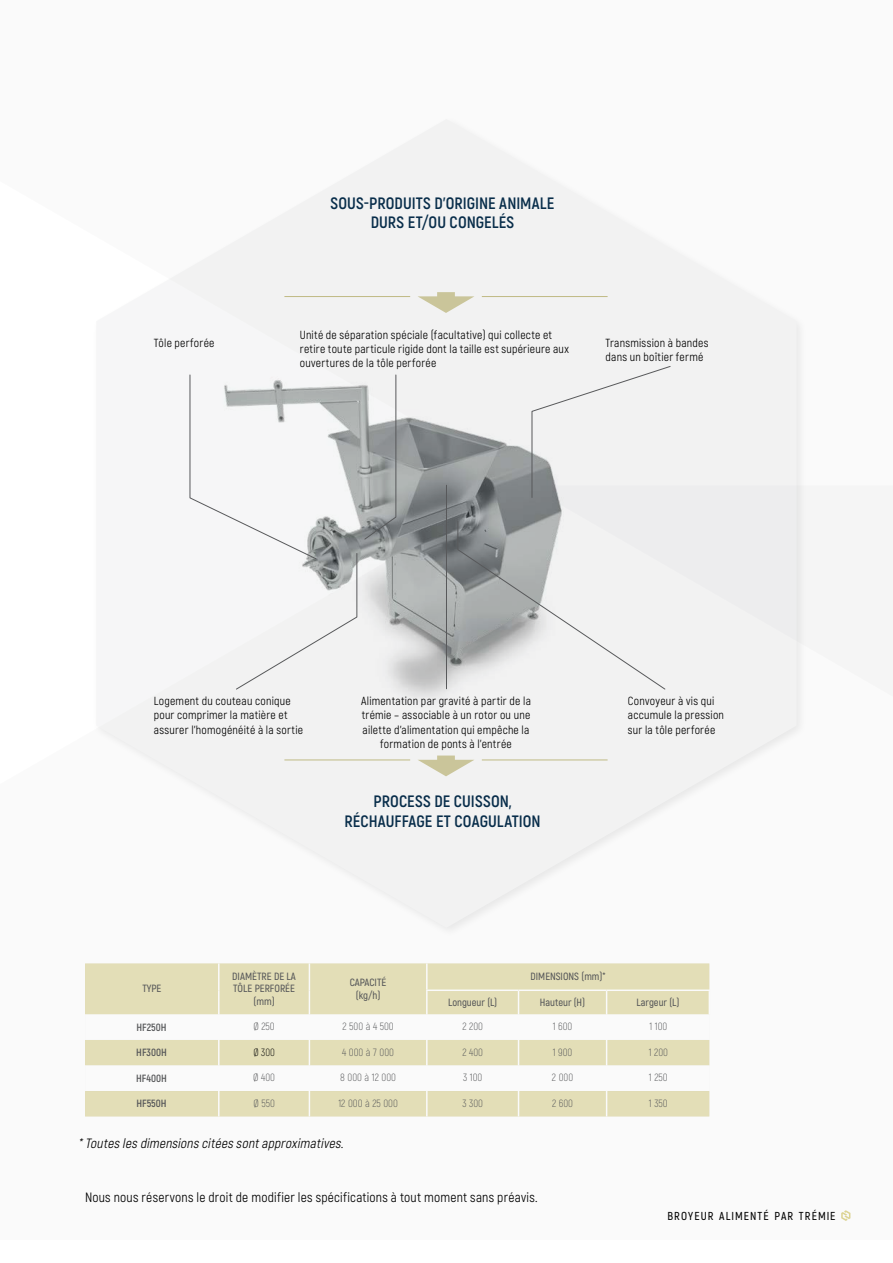
<style>
.page{position:relative;width:893px;height:1263px;background:#fff}
.page>*{position:absolute;margin:0;border:0;box-sizing:border-box;transform-origin:0 0}
.t1{font:700 16.5px/19.5px "Akrobat";letter-spacing:.005em;color:#082d4a;text-align:center}
.t2{font:13.5px "Akrobat";letter-spacing:.015em;color:#000}
.t3{font:italic 13.5px "Akrobat";color:#000}
.t4{font:11.7px/14.4px "Akrobat";letter-spacing:.02em;color:#000}
.t5{font:600 11.55px "Akrobat";letter-spacing:.09em;color:#000}
.t6{font:300 10.5px "Akrobat";color:#58595b}
.t7{font:600 10.5px/12.6px "Akrobat";color:#58595b;text-align:center}
.t8{font:700 10.5px "Akrobat";color:#58595b}
.t9{font:300 10.5px "Akrobat";color:#000}
</style>
<div class="page">
<svg style="left:841px;top:1210px;width:9px;height:11px"></svg>
<div style="left:91px;top:114px;width:717px;height:824px;background:#000;opacity:.75"></div>
<div style="left:96px;top:119px;width:700px;height:809px;background:#f2f2f2"></div>
<svg style="left:531px;top:366px;width:140px;height:132px"></svg>
<svg style="left:457px;top:521px;width:209px;height:169px"></svg>
<hr style="left:446px;top:485px;width:1px;height:204px;background:#58595b">
<svg style="left:189px;top:374px;width:168px;height:316px"></svg>
<svg style="left:364px;top:374px;width:32px;height:166px"></svg>
<svg style="left:418px;top:292px;width:56px;height:21px"></svg>
<hr style="left:284px;top:296px;width:126px;height:1px;background:#c0ba84">
<hr style="left:482px;top:296px;width:126px;height:1px;background:#c0ba84">
<svg style="left:418px;top:755px;width:56px;height:21px"></svg>
<hr style="left:284px;top:759px;width:126px;height:1px;background:#c0ba84">
<hr style="left:482px;top:759px;width:126px;height:1px;background:#c0ba84">
<div style="left:85px;top:963px;width:624px;height:153px;background:#e3deb7"></div>
<svg style="left:85px;top:1014px;width:624px;height:77px"></svg>
<hr style="left:218px;top:1014px;width:2px;height:26px;background:#fff">
<hr style="left:426px;top:1014px;width:2px;height:26px;background:#fff">
<hr style="left:218px;top:1040px;width:2px;height:25px;background:#fff">
<hr style="left:426px;top:1040px;width:2px;height:25px;background:#fff">
<hr style="left:218px;top:1065px;width:2px;height:26px;background:#fff">
<hr style="left:426px;top:1065px;width:2px;height:26px;background:#fff">
<hr style="left:218px;top:1091px;width:2px;height:25px;background:#fff">
<hr style="left:426px;top:1091px;width:2px;height:25px;background:#fff">
<hr style="left:218px;top:963px;width:2px;height:27px;background:#fff">
<hr style="left:218px;top:990px;width:2px;height:24px;background:#fff">
<svg style="left:309px;top:963px;width:1px;height:153px"></svg>
<hr style="left:426px;top:963px;width:2px;height:26px;background:#fff">
<hr style="left:426px;top:991px;width:2px;height:23px;background:#fff">
<svg style="left:518px;top:991px;width:1px;height:125px"></svg>
<svg style="left:606px;top:991px;width:1px;height:125px"></svg>
<hr style="left:426px;top:989px;width:92px;height:2px;background:#fff">
<hr style="left:518px;top:989px;width:89px;height:2px;background:#fff">
<hr style="left:607px;top:989px;width:103px;height:2px;background:#fff">
<p class="t4" style="left:154px;top:336px;width:62px">Tôle perforée</p>
<h1 class="t1" style="left:331px;top:193px;width:225px">SOUS-PRODUITS D'ORIGINE ANIMALE<br>DURS ET/OU CONGELÉS</h1>
<p class="t4" style="left:300px;top:327px;width:271px">Unité de séparation spéciale (facultative) qui collecte et retire toute particule rigide dont la taille est supérieure aux ouvertures de la tôle perforée</p>
<p class="t4" style="left:606px;top:336px;width:104px">Transmission à bandes dans un boîtier fermé</p>
<p class="t4" style="left:154px;top:694px;width:151px">Logement du couteau conique pour comprimer la matière et assurer l'homogénéité à la sortie</p>
<p class="t4" style="left:361px;top:694px;width:171px;text-align:center">Alimentation par gravité à partir de la trémie – associable à un rotor ou une ailette d'alimentation qui empêche la formation de ponts à l'entrée</p>
<p class="t4" style="left:628px;top:694px;width:98px">Convoyeur à vis qui accumule la pression sur la tôle perforée</p>
<h1 class="t1" style="left:344px;top:792px;width:198px">PROCESS DE CUISSON,<br>RÉCHAUFFAGE ET COAGULATION</h1>
<p class="t7" style="left:142px;top:982px;width:20px">TYPE</p>
<p class="t7" style="left:232px;top:970px;width:65px">DIAMÈTRE DE LA<br>TÔLE PERFORÉE (mm)</p>
<p class="t7" style="left:350px;top:976px;width:38px">CAPACITÉ (kg/h)</p>
<p class="t7" style="left:531px;top:970px;width:77px">DIMENSIONS (mm)*</p>
<p class="t7" style="left:448px;top:996px;width:51px">Longueur (L)</p>
<p class="t7" style="left:540px;top:996px;width:47px">Hauteur (H)</p>
<p class="t7" style="left:637px;top:996px;width:44px">Largeur (L)</p>
<p class="t8" style="left:136px;top:1020px;width:32px">HF250H</p>
<p class="t6" style="left:253px;top:1020px;width:23px">Ø 250</p>
<p class="t6" style="left:342px;top:1020px;width:53px">2 500 à 4 500</p>
<p class="t6" style="left:462px;top:1020px;width:22px">2 200</p>
<p class="t6" style="left:553px;top:1020px;width:21px">1 600</p>
<p class="t6" style="left:649px;top:1020px;width:19px">1 100</p>
<p class="t8" style="left:136px;top:1046px;width:32px">HF300H</p>
<p class="t9" style="left:253px;top:1046px;width:23px">Ø 300</p>
<p class="t6" style="left:342px;top:1046px;width:53px">4 000 à 7 000</p>
<p class="t6" style="left:462px;top:1046px;width:22px">2 400</p>
<p class="t6" style="left:553px;top:1046px;width:21px">1 900</p>
<p class="t6" style="left:649px;top:1046px;width:21px">1 200</p>
<p class="t8" style="left:136px;top:1071px;width:32px">HF400H</p>
<p class="t6" style="left:253px;top:1071px;width:23px">Ø 400</p>
<p class="t6" style="left:340px;top:1071px;width:57px">8 000 à 12 000</p>
<p class="t6" style="left:463px;top:1071px;width:21px">3 100</p>
<p class="t6" style="left:552px;top:1071px;width:23px">2 000</p>
<p class="t6" style="left:649px;top:1071px;width:20px">1 250</p>
<p class="t8" style="left:136px;top:1097px;width:32px">HF550H</p>
<p class="t6" style="left:253px;top:1097px;width:23px">Ø 550</p>
<p class="t6" style="left:338px;top:1097px;width:61px">12 000 à 25 000</p>
<p class="t6" style="left:462px;top:1097px;width:22px">3 300</p>
<p class="t6" style="left:552px;top:1097px;width:22px">2 600</p>
<p class="t6" style="left:649px;top:1097px;width:20px">1 350</p>
<p class="t3" style="left:78px;top:1135px;width:270px">*Touteslesdimensionscitéessontapproximatives.</p>
<p class="t2" style="left:85px;top:1189px;width:454px">Nous nous réservons le droit de modifier les spécifications à tout moment sans préavis.</p>
<p class="t5" style="left:667px;top:1209px;width:170px">BROYEUR ALIMENTÉ PAR TRÉMIE</p>
</div>
